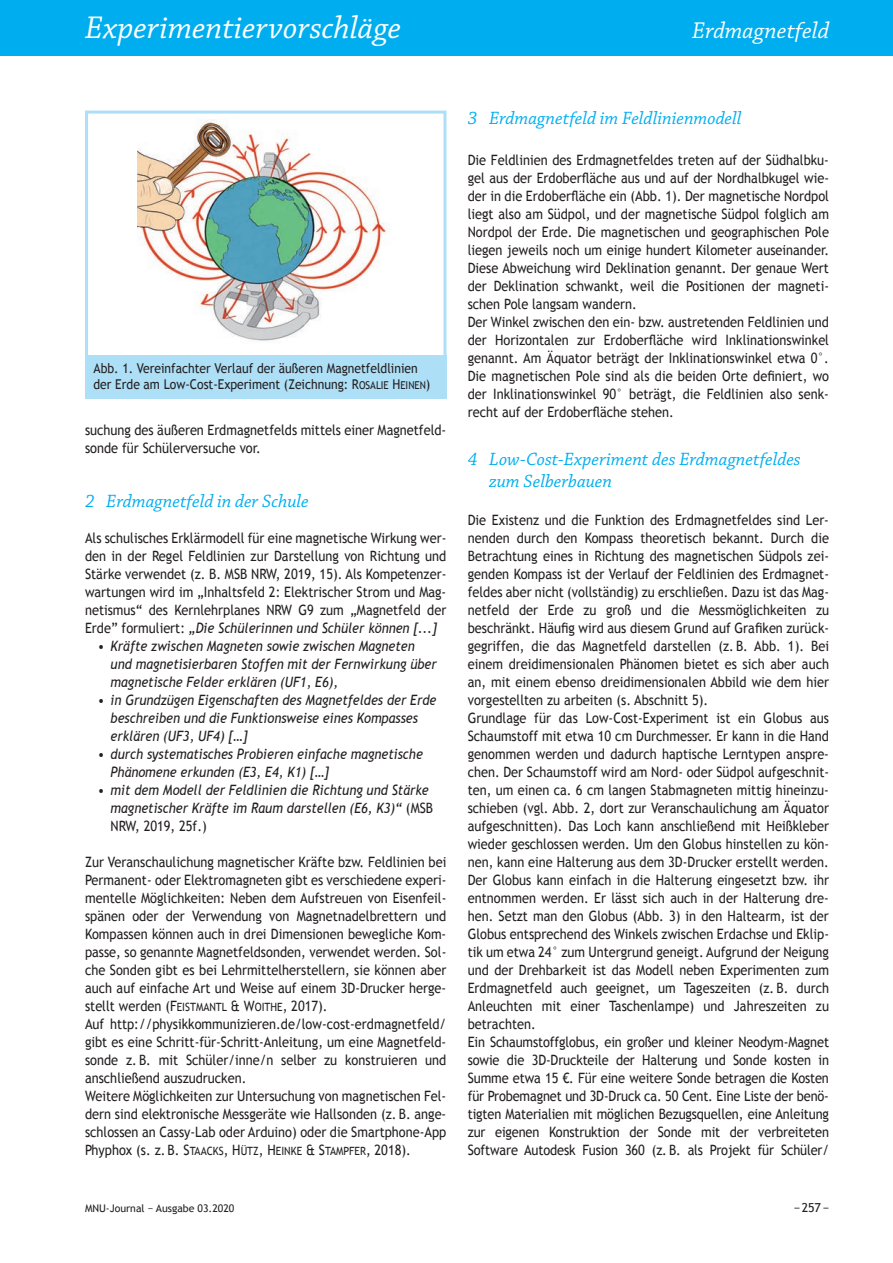
<style>
.page{position:relative;width:893px;height:1263px;background:#fff}
.page>*{position:absolute;margin:0;border:0;box-sizing:border-box;transform-origin:0 0}
.t1{font:italic 33px "Chaparral Pro";color:#fff}
.t2{font:italic 24px "Chaparral Pro";color:#fff}
.t3{font:italic 18.75px/22.5px "Chaparral Pro";color:#00aeef}
.t4{font:14.25px/18px "Trebuchet MS";color:#231f20;scale:.9 1}
.t5{font:italic 14.25px/18px "Trebuchet MS";color:#231f20;scale:.9 1}
.t6{font:13.5px/16.2px "Trebuchet MS";color:#231f20;scale:.9 1}
.t7{font:12.3px "Trebuchet MS";color:#231f20}
.t8{font:10.5px "Trebuchet MS";color:#231f20}
.s1{font-size:10.8px}
.s2{font-style:italic}
.s3{font-style:normal}
.s4{font-size:11.4px}
</style>
<div class="page">
<div style="left:0;top:0;width:893px;height:55px;background:#00aeef"></div>
<img style="left:137px;top:119px;width:252px;height:222px">
<div style="left:85px;top:111px;width:361px;height:252px;border:3px solid #addff7"></div>
<div style="left:85px;top:355px;width:361px;height:44px;background:#addff7"></div>
<h1 class="t1" style="left:85px;top:15px;width:318px">Experimentiervorschläge</h1>
<h2 class="t2" style="left:692px;top:21px;width:139px">Erdmagnetfeld</h2>
<p class="t6" style="left:94px;top:360px;width:376px">Abb. 1. Vereinfachter Verlauf der äußeren Magnetfeldlinien der Erde am Low-Cost-Experiment (Zeichnung: R<span class="s1">OSALIE</span> H<span class="s1">EINEN</span>)</p>
<p class="t4" style="left:85px;top:421px;width:403px">suchung des äußeren Erdmagnetfelds mittels einer Magnetfeld&shy;sonde für Schülerversuche vor.</p>
<h3 class="t3" style="left:85px;top:491px;width:225px">2 Erdmagnetfeld in der Schule</h3>
<p class="t4" style="left:85px;top:529px;width:403px;text-align:justify">Als schulisches Erklärmodell für eine magnetische Wirkung wer&shy;den in der Regel Feldlinien zur Darstellung von Richtung und Stärke verwendet (z. B. MSB NRW, 2019, 15). Als Kompetenzer&shy;wartungen wird im „Inhaltsfeld 2: Elektrischer Strom und Mag&shy;netismus“ des Kernlehrplanes NRW G9 zum „Magnetfeld der Erde” formuliert: <span class="s2">„Die Schülerinnen und Schüler können [...]</span></p>
<p class="t5" style="left:111px;top:637px;width:364px;text-indent:-13px"><span class="s3">•</span> Kräfte zwischen Magneten sowie zwischen Magneten und magnetisierbaren Stoffen mit der Fernwirkung über magnetische Felder erklären (UF1, E6),</p>
<p class="t5" style="left:111px;top:691px;width:364px;text-indent:-13px"><span class="s3">•</span> in Grundzügen Eigenschaften des Magnetfeldes der Erde beschreiben und die Funktionsweise eines Kompasses erklären (UF3, UF4) […]</p>
<p class="t5" style="left:111px;top:745px;width:349px;text-indent:-13px"><span class="s3">•</span> durch systematisches Probieren einfache magnetische<br>Phänomene erkunden (E3, E4, K1) […]</p>
<p class="t5" style="left:111px;top:781px;width:360px;text-indent:-13px"><span class="s3">•</span> mit dem Modell der Feldlinien die Richtung und Stärke magnetischer Kräfte im Raum darstellen (E6, K3)“ <span class="s3">(MSB<br>NRW, 2019, 25f.)</span></p>
<p class="t4" style="left:85px;top:853px;width:403px">Zur Veranschaulichung magnetischer Kräfte bzw. Feldlinien bei Permanent- oder Elektromagneten gibt es verschiedene experi&shy;mentelle Möglichkeiten: Neben dem Aufstreuen von Eisenfeil&shy;spänen oder der Verwendung von Magnetnadelbrettern und Kompassen können auch in drei Dimensionen bewegliche Kom&shy;passe, so genannte Magnetfeldsonden, verwendet werden. Sol&shy;che Sonden gibt es bei Lehrmittelherstellern, sie können aber auch auf einfache Art und Weise auf einem 3D-Drucker herge&shy;stellt werden (F<span class="s4">EISTMANTL</span> &amp; W<span class="s4">OITHE</span>, 2017).<br>Auf http://physikkommunizieren.de/low-cost-erdmagnetfeld/ gibt es eine Schritt-für-Schritt-Anleitung, um eine Magnetfeld&shy;sonde z. B. mit Schüler/inne/n selber zu konstruieren und anschließend auszudrucken.<br>Weitere Möglichkeiten zur Untersuchung von magnetischen Fel&shy;dern sind elektronische Messgeräte wie Hallsonden (z. B. ange&shy;schlossen an Cassy-Lab oder Arduino) oder die Smartphone-App Phyphox (s. z. B. S<span class="s4">TAACKS</span>, H<span class="s4">ÜTZ</span>, H<span class="s4">EINKE</span> &amp; S<span class="s4">TAMPFER</span>, 2018).</p>
<h3 class="t3" style="left:468px;top:109px;width:275px">3 Erdmagnetfeld im Feldlinienmodell</h3>
<p class="t4" style="left:468px;top:151px;width:403px">Die Feldlinien des Erdmagnetfeldes treten auf der Südhalbku&shy;gel aus der Erdoberfläche aus und auf der Nordhalbkugel wie&shy;der in die Erdoberfläche ein (Abb. 1). Der magnetische Nordpol liegt also am Südpol, und der magnetische Südpol folglich am Nordpol der Erde. Die magnetischen und geographischen Pole liegen jeweils noch um einige hundert Kilometer auseinander.<br>Diese Abweichung wird Deklination genannt. Der genaue Wert der Deklination schwankt, weil die Positionen der magneti&shy;schen Pole langsam wandern.<br>Der Winkel zwischen den ein- bzw. austretenden Feldlinien und der Horizontalen zur Erdoberfläche wird Inklinationswinkel genannt. Am Äquator beträgt der Inklinationswinkel etwa 0°.<br>Die magnetischen Pole sind als die beiden Orte definiert, wo der Inklinationswinkel 90° beträgt, die Feldlinien also senk&shy;recht auf der Erdoberfläche stehen.</p>
<h3 class="t3" style="left:489px;top:449px;width:313px;text-indent:-21px">4 Low-Cost-Experiment des Erdmagnetfeldes zum Selberbauen</h3>
<p class="t4" style="left:468px;top:511px;width:403px">Die Existenz und die Funktion des Erdmagnetfeldes sind Ler&shy;nenden durch den Kompass theoretisch bekannt. Durch die Betrachtung eines in Richtung des magnetischen Südpols zei&shy;genden Kompass ist der Verlauf der Feldlinien des Erdmagnet&shy;feldes aber nicht (vollständig) zu erschließen. Dazu ist das Mag&shy;netfeld der Erde zu groß und die Messmöglichkeiten zu beschränkt. Häufig wird aus diesem Grund auf Grafiken zurück&shy;gegriffen, die das Magnetfeld darstellen (z. B. Abb. 1). Bei einem dreidimensionalen Phänomen bietet es sich aber auch an, mit einem ebenso dreidimensionalen Abbild wie dem hier vorgestellten zu arbeiten (s. Abschnitt 5).<br>Grundlage für das Low-Cost-Experiment ist ein Globus aus Schaumstoff mit etwa 10 cm Durchmesser. Er kann in die Hand genommen werden und dadurch haptische Lerntypen anspre&shy;chen. Der Schaumstoff wird am Nord- oder Südpol aufgeschnit&shy;ten, um einen ca. 6 cm langen Stabmagneten mittig hineinzu&shy;schieben (vgl. Abb. 2, dort zur Veranschaulichung am Äquator aufgeschnitten). Das Loch kann anschließend mit Heißkleber wieder geschlossen werden. Um den Globus hinstellen zu kön&shy;nen, kann eine Halterung aus dem 3D-Drucker erstellt werden.<br>Der Globus kann einfach in die Halterung eingesetzt bzw. ihr entnommen werden. Er lässt sich auch in der Halterung dre&shy;hen. Setzt man den Globus (Abb. 3) in den Haltearm, ist der Globus entsprechend des Winkels zwischen Erdachse und Eklip&shy;tik um etwa 24° zum Untergrund geneigt. Aufgrund der Neigung und der Drehbarkeit ist das Modell neben Experimenten zum Erdmagnetfeld auch geeignet, um Tageszeiten (z. B. durch Anleuchten mit einer Taschenlampe) und Jahreszeiten zu betrachten.<br>Ein Schaumstoffglobus, ein großer und kleiner Neodym-Magnet sowie die 3D-Druckteile der Halterung und Sonde kosten in Summe etwa 15 €. Für eine weitere Sonde betragen die Kosten für Probemagnet und 3D-Druck ca. 50 Cent. Eine Liste der benö&shy;tigten Materialien mit möglichen Bezugsquellen, eine Anleitung zur eigenen Konstruktion der Sonde mit der verbreiteten Software Autodesk Fusion 360 (z. B. als Projekt für Schüler/</p>
<p class="t8" style="left:85px;top:1202px;width:151px">MNU-Journal − Ausgabe 03.2020</p>
<p class="t7" style="left:794px;top:1200px;width:37px">− 257 −</p>
</div>
